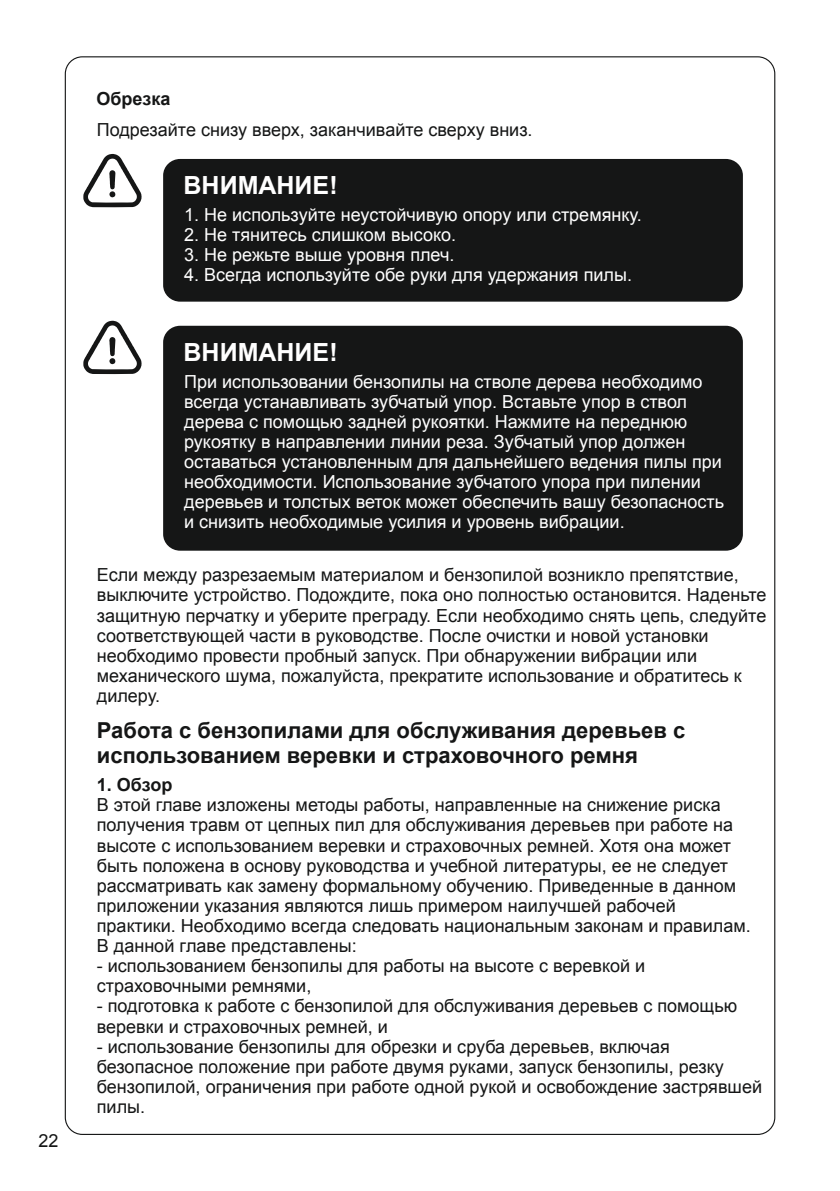
<style>
.page{position:relative;width:840px;height:1191px;background:#fff}
.page>*{position:absolute;margin:0;border:0;box-sizing:border-box;transform-origin:0 0}
.t1{font:700 25px "Arial";color:#fff}
.t2{font:700 22px/24.6px "Arial";color:#151616}
.t3{font:18px/20.2px "Arial";color:#151616}
.t4{font:18px/20.2px "Arial";color:#fff}
.t5{font:700 18px "Arial";color:#151616}
.t6{font:16px "Arial";color:rgb(0 0 0/0)}
</style>
<div class="page">
<div style="left:163px;top:159px;width:579px;height:143px;background:#151616;border-radius:17px"></div>
<svg style="left:83px;top:154px;width:58px;height:53px"></svg>
<div style="left:163px;top:326px;width:579px;height:224px;background:#151616;border-radius:17px"></div>
<svg style="left:83px;top:320px;width:58px;height:54px"></svg>
<p class="t3" style="left:38px;top:1130px;width:22px">22</p>
<p class="t5" style="left:96px;top:87px;width:76px">Обрезка</p>
<p class="t3" style="left:97px;top:120px;width:437px">Подрезайте снизу вверх, заканчивайте сверху вниз.</p>
<h1 class="t1" style="left:183px;top:169px;width:155px">ВНИМАНИЕ!</h1>
<p class="t4" style="left:184px;top:204px;width:459px">1. Не используйте неустойчивую опору или стремянку.</p>
<p class="t4" style="left:184px;top:225px;width:273px">2. Не тянитесь слишком высоко.</p>
<p class="t4" style="left:184px;top:245px;width:271px">3. Не режьте выше уровня плеч.</p>
<p class="t4" style="left:184px;top:265px;width:449px">4. Всегда используйте обе руки для удержания пилы.</p>
<h1 class="t1" style="left:183px;top:336px;width:155px">ВНИМАНИЕ!</h1>
<p class="t4" style="left:184px;top:371px;width:541px">При использовании бензопилы на стволе дерева необходимо всегда устанавливать зубчатый упор. Вставьте упор в ствол дерева с помощью задней рукоятки. Нажмите на переднюю рукоятку в направлении линии реза. Зубчатый упор должен оставаться установленным для дальнейшего ведения пилы при необходимости. Использование зубчатого упора при пилении деревьев и толстых веток может обеспечить вашу безопасность и снизить необходимые усилия и уровень вибрации.</p>
<p class="t3" style="left:97px;top:565px;width:670px">Если между разрезаемым материалом и бензопилой возникло препятствие, выключите устройство. Подождите, пока оно полностью остановится. Наденьте защитную перчатку и уберите преграду. Если необходимо снять цепь, следуйте соответствующей части в руководстве. После очистки и новой установки необходимо провести пробный запуск. При обнаружении вибрации или механического шума, пожалуйста, прекратите использование и обратитесь к дилеру.</p>
<p class="t2" style="left:97px;top:719px;width:589px">Работа с бензопилами для обслуживания деревьев с использованием веревки и страховочного ремня</p>
<p class="t5" style="left:97px;top:773px;width:77px">1. Обзор</p>
<p class="t3" style="left:97px;top:795px;width:655px">В этой главе изложены методы работы, направленные на снижение риска получения травм от цепных пил для обслуживания деревьев при работе на высоте с использованием веревки и страховочных ремней. Хотя она может быть положена в основу руководства и учебной литературы, ее не следует рассматривать как замену формальному обучению. Приведенные в данном приложении указания являются лишь примером наилучшей рабочей практики. Необходимо всегда следовать национальным законам и правилам.<br>В данной главе представлены:</p>
<p class="t3" style="left:97px;top:956px;width:549px">- использованием бензопилы для работы на высоте с веревкой и страховочными ремнями,</p>
<p class="t3" style="left:97px;top:996px;width:641px">- подготовка к работе с бензопилой для обслуживания деревьев с помощью веревки и страховочных ремней, и</p>
<p class="t3" style="left:97px;top:1036px;width:666px">- использование бензопилы для обрезки и сруба деревьев, включая безопасное положение при работе двумя руками, запуск бензопилы, резку бензопилой, ограничения при работе одной рукой и освобождение застрявшей пилы.</p>
<p class="t6" style="left:417px;top:585px;width:6px">.</p>
</div>
